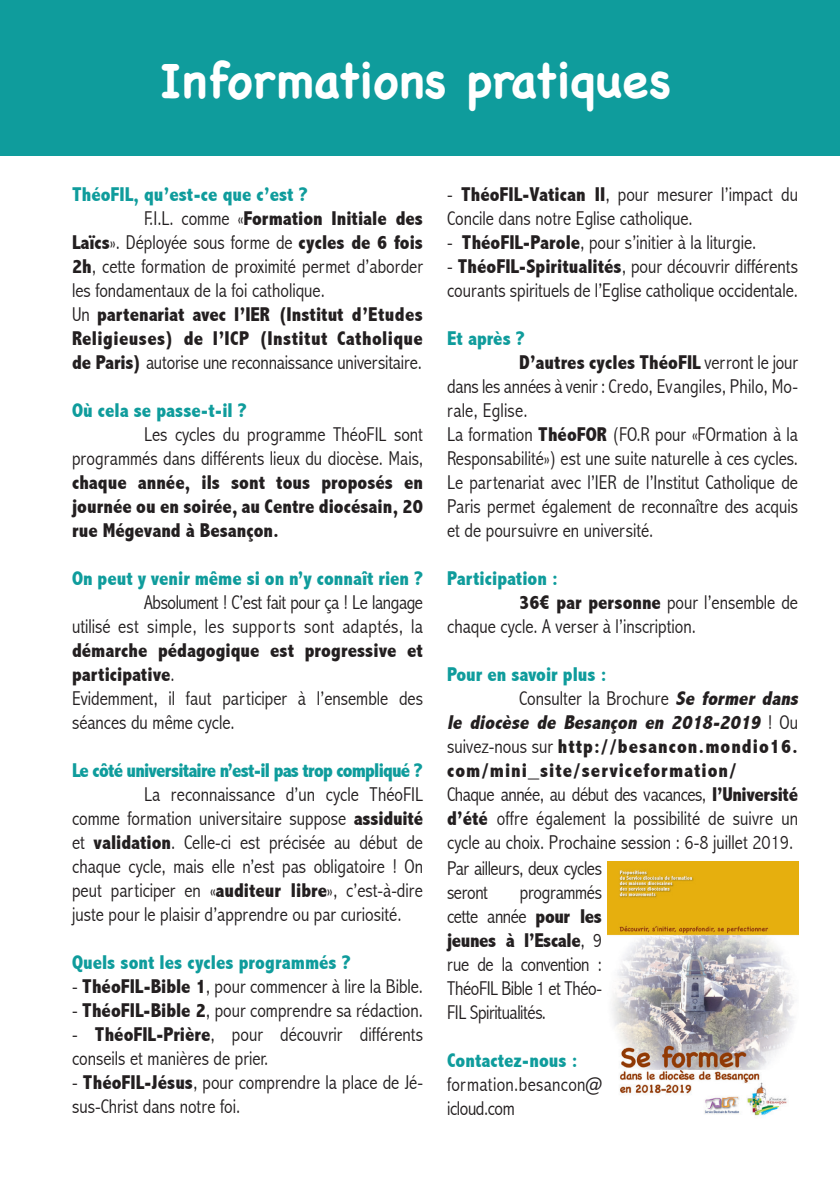
<style>
.page{position:relative;width:840px;height:1191px;background:#fff}
.page>*{position:absolute;margin:0;border:0;box-sizing:border-box;transform-origin:0 0}
.t1{font:700 48px "Chalkboard SE";color:#fff}
.t2{font:300 condensed 20px/24px "Abadi";color:#231f20}
.t3{font:800 condensed 20px/24px "Abadi";letter-spacing:.02em;color:#231f20;text-align:justify}
.t4{font:800 condensed 20px "Abadi";color:#0f9c9c}
.t5{font:800 condensed 20px/24px "Abadi";letter-spacing:.05em;color:#231f20}
.t6{font:800 condensed 20px "Abadi";letter-spacing:-.04em;color:#0f9c9c}
.t7{font:300 condensed 20px/24px "Abadi";letter-spacing:-.02em;color:#231f20}
.s1{font-weight:800}
.s2{font-weight:300}
.s3{font-style:italic}
</style>
<div class="page">
<div style="left:0;top:0;width:839px;height:156px;background:#0f9c9c"></div>
<img style="left:607px;top:861px;width:190px;height:255px">
<p class="t1" style="left:159px;top:53px;width:513px">Informations pratiques</p>
<p class="t4" style="left:72px;top:183px;width:237px">ThéoFIL, qu’est-ce que c’est ?</p>
<p class="t2" style="left:72px;top:206px;width:352px;text-align:justify;text-indent:72px">F.I.L. comme «<span class="s1">Formation Initiale des Laïcs</span>». Déployée sous forme de <span class="s1">cycles de 6 fois 2h</span>, cette formation de proximité permet d’aborder les fondamentaux de la foi catholique.</p>
<p class="t3" style="left:72px;top:302px;width:352px"><span class="s2">Un</span> partenariat avec l’IER (Institut d’Etudes Religieuses) de l’ICP (Institut Catholique de Paris) <span class="s2">autorise une reconnaissance universitaire.</span></p>
<p class="t4" style="left:72px;top:399px;width:176px">Où cela se passe-t-il ?</p>
<p class="t3" style="left:72px;top:422px;width:352px;text-indent:72px"><span class="s2">Les cycles du programme ThéoFIL sont programmés dans différents lieux du diocèse. Mais, </span>chaque année, ils sont tous proposés en journée ou en soirée, au Centre diocésain, 20 rue Mégevand à Besançon.</p>
<p class="t4" style="left:72px;top:567px;width:352px">On peut y venir même si on n’y connaît rien ?</p>
<p class="t2" style="left:72px;top:590px;width:352px;text-align:justify;text-indent:72px">Absolument ! C’est fait pour ça ! Le langage utilisé est simple, les supports sont adaptés, la <span class="s1">démarche pédagogique est progressive et participative</span>.</p>
<p class="t2" style="left:72px;top:686px;width:352px">Evidemment, il faut participer à l’ensemble des séances du même cycle.</p>
<p class="t6" style="left:72px;top:759px;width:352px">Le côté universitaire n’est-il pas trop compliqué ?</p>
<p class="t2" style="left:72px;top:782px;width:352px;text-align:justify;text-indent:72px">La reconnaissance d’un cycle ThéoFIL comme formation universitaire suppose <span class="s1">assiduité </span>et <span class="s1">validation</span>. Celle-ci est précisée au début de chaque cycle, mais elle n’est pas obligatoire ! On peut participer en «<span class="s1">auditeur libre</span>», c’est-à-dire juste pour le plaisir d’apprendre ou par curiosité.</p>
<p class="t4" style="left:72px;top:951px;width:280px">Quels sont les cycles programmés ?</p>
<p class="t2" style="left:72px;top:974px;width:352px">- <span class="s1">ThéoFIL-Bible 1</span>, pour commencer à lire la Bible.</p>
<p class="t2" style="left:72px;top:998px;width:352px">- <span class="s1">ThéoFIL-Bible 2</span>, pour comprendre sa rédaction.</p>
<p class="t2" style="left:72px;top:1022px;width:352px">- <span class="s1">ThéoFIL-Prière</span>, pour découvrir différents conseils et manières de prier.</p>
<p class="t2" style="left:72px;top:1070px;width:352px">- <span class="s1">ThéoFIL-Jésus</span>, pour comprendre la place de Jé&shy;sus-Christ dans notre foi.</p>
<p class="t2" style="left:447px;top:182px;width:352px">- <span class="s1">ThéoFIL-Vatican II</span>, pour mesurer l’impact du<br>Concile dans notre Eglise catholique.</p>
<p class="t2" style="left:447px;top:230px;width:311px">- <span class="s1">ThéoFIL-Parole</span>, pour s’initier à la liturgie.</p>
<p class="t2" style="left:447px;top:254px;width:352px">- <span class="s1">ThéoFIL-Spiritualités</span>, pour découvrir différents courants spirituels de l’Eglise catholique occidentale.</p>
<p class="t4" style="left:447px;top:327px;width:79px">Et après ?</p>
<p class="t2" style="left:447px;top:350px;width:352px;text-align:justify;text-indent:72px"><span class="s1">D’autres cycles ThéoFIL</span> verront le jour dans les années à venir : Credo, Evangiles, Philo, Mo&shy;rale, Eglise.</p>
<p class="t2" style="left:447px;top:422px;width:352px">La formation <span class="s1">ThéoFOR</span> (FO.R pour «FOrmation à la<br>Responsabilité») est une suite naturelle à ces cycles.</p>
<p class="t2" style="left:447px;top:470px;width:352px;text-align:justify">Le partenariat avec l’IER de l’Institut Catholique de Paris permet également de reconnaître des acquis et de poursuivre en université.</p>
<p class="t4" style="left:447px;top:567px;width:112px">Participation :</p>
<p class="t2" style="left:447px;top:590px;width:352px;text-indent:72px"><span class="s1">36€ par personne</span> pour l’ensemble de chaque cycle. A verser à l’inscription.</p>
<p class="t4" style="left:447px;top:663px;width:161px">Pour en savoir plus :</p>
<p class="t5" style="left:447px;top:686px;width:356px;text-indent:72px"><span class="s2">Consulter la Brochure</span> <span class="s3">Se former dans le diocèse de Besançon en 2018-2019</span> <span class="s2">! O u suivez-nous sur</span> http://besancon.mondio16. com/mini_site/serviceformation/</p>
<p class="t2" style="left:447px;top:782px;width:352px;text-align:justify">Chaque année, au début des vacances, <span class="s1">l’Université d’été</span> offre également la possibilité de suivre un cycle au choix. Prochaine session : 6-8 juillet 2019.</p>
<p class="t7" style="left:447px;top:856px;width:156px">Par ailleurs, deux cycles seront</p>
<p class="t2" style="left:447px;top:880px;width:156px;text-align:justify;text-indent:73px">programmés cette année <span class="s1">pour les jeunes à l’Escale</span>, 9 rue de la convention :<br>ThéoFIL Bible 1 et Théo-FIL Spiritualités.</p>
<p class="t4" style="left:447px;top:1049px;width:132px">Contactez-nous :</p>
<p class="t2" style="left:447px;top:1072px;width:156px">formation.besancon@ icloud.com</p>
</div>
